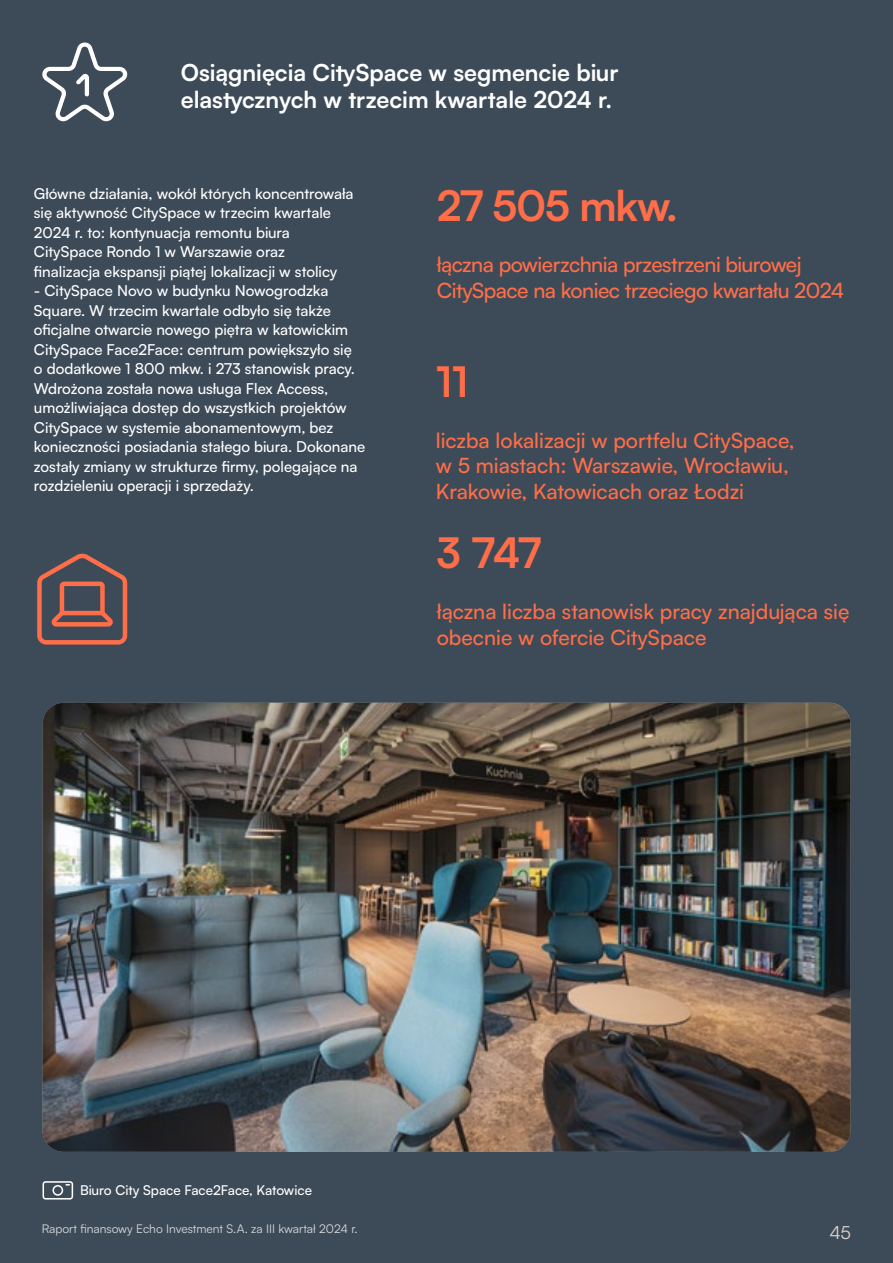
<style>
.page{position:relative;width:893px;height:1263px;background:#3d4a57}
.page>*{position:absolute;margin:0;border:0;box-sizing:border-box;transform-origin:0 0}
.t1{font:700 42px "Satoshi";letter-spacing:-.025em;color:#ff6e49}
.t2{font:700 23.25px/27px "Satoshi";color:#fff}
.t3{font:500 21px/25.5px "Satoshi";color:#ff6e49}
.t4{font:500 21px/25.5px "Satoshi";letter-spacing:-.025em;color:#ff6e49}
.t5{font:18px "Satoshi";color:#ded4cc}
.t6{font:500 15px/19.5px "Satoshi";color:#fff}
.t7{font:500 13.5px "Satoshi";color:#fff}
.t8{font:12px "Satoshi";color:#d6dbdb}
</style>
<div class="page">
<svg style="left:37px;top:553px;width:90px;height:92px"></svg>
<img style="left:43px;top:703px;width:807px;height:449px">
<svg style="left:43px;top:1181px;width:30px;height:18px"></svg>
<svg style="left:42px;top:43px;width:86px;height:79px"></svg>
<h2 class="t2" style="left:181px;top:58px;width:439px">Osiągnięcia CitySpace w segmencie biur elastycznych w trzecim kwartale 2024 r.</h2>
<p class="t6" style="left:34px;top:183px;width:321px">Główne działania, wokół których koncentrowała się aktywność CitySpace w trzecim kwartale 2024 r. to: kontynuacja remontu biura CitySpace Rondo 1 w Warszawie oraz finalizacja ekspansji piątej lokalizacji w stolicy</p>
<p class="t6" style="left:34px;top:280px;width:333px">- CitySpace Novo w budynku Nowogrodzka Square. W trzecim kwartale odbyło się także oficjalne otwarcie nowego piętra w katowickim CitySpace Face2Face: centrum powiększyło się<br>o dodatkowe 1 800 mkw. i 273 stanowisk pracy.<br>Wdrożona została nowa usługa Flex Access, umożliwiająca dostęp do wszystkich projektów CitySpace w systemie abonamentowym, bez konieczności posiadania stałego biura. Dokonane zostały zmiany w strukturze firmy, polegające na rozdzieleniu operacji i sprzedaży.</p>
<h1 class="t1" style="left:437px;top:176px;width:243px">27 505 mkw.</h1>
<h3 class="t4" style="left:437px;top:251px;width:409px">łączna powierzchnia przestrzeni biurowej<br>CitySpace na koniec trzeciego kwartału 2024</h3>
<h1 class="t1" style="left:436px;top:351px;width:34px">11</h1>
<h3 class="t3" style="left:436px;top:427px;width:360px">liczba lokalizacji w portfelu CitySpace, w 5 miastach: Warszawie, Wrocławiu,<br>Krakowie, Katowicach oraz Łodzi</h3>
<h1 class="t1" style="left:437px;top:522px;width:106px">3 747</h1>
<h3 class="t3" style="left:437px;top:598px;width:414px">łączna liczba stanowisk pracy znajdująca się obecnie w ofercie CitySpace</h3>
<p class="t7" style="left:80px;top:1181px;width:233px">Biuro City Space Face2Face, Katowice</p>
<p class="t8" style="left:42px;top:1220px;width:318px">Raport finansowy Echo Investment S.A. za III kwartał 2024 r.</p>
<p class="t5" style="left:829px;top:1220px;width:23px">45</p>
</div>
